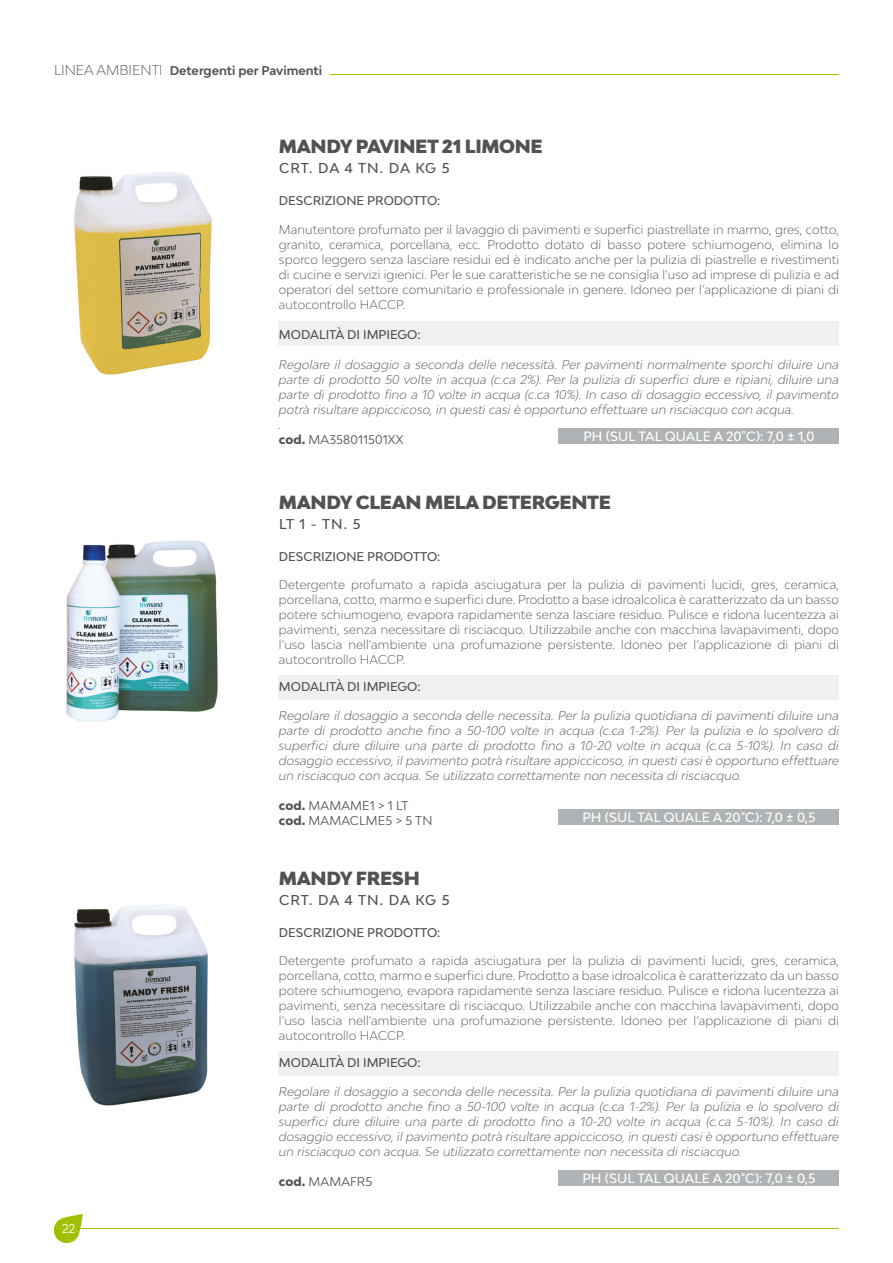
<style>
.page{position:relative;width:893px;height:1263px;background:#fff}
.page>*{position:absolute;margin:0;border:0;box-sizing:border-box;transform-origin:0 0}
.t1{font:900 18px "Bw Modelica";letter-spacing:-.02em;color:#515251}
.t2{font:500 13.5px "Bw Modelica";letter-spacing:.065em;color:#515251}
.t3{font:500 12.75px "Bw Modelica";letter-spacing:.01em;color:#fff}
.t4{font:300 12px/15px "Bw Modelica";letter-spacing:.01em;color:#515251;text-align:justify}
.t5{font:italic 300 12px/15px "Bw Modelica";letter-spacing:.01em;color:#515251;text-align:justify}
.t6{font:500 12px "Bw Modelica";color:#515251}
.t7{font:12px "Bw Modelica";letter-spacing:.01em;color:#515251}
.t8{font:700 12px "Bw Modelica";color:#515251}
.t9{font:12px "Bw Modelica";color:#fff}
.s1{font-weight:300;font-size:13.5px}
.s2{font-weight:800}
</style>
<div class="page">
<hr style="left:69px;top:1228px;width:770px;height:1px;background:#a1bf00">
<svg style="left:54px;top:1214px;width:29px;height:29px"></svg>
<hr style="left:187px;top:74px;width:652px;height:1px;background:#a1bf00">
<div style="left:162px;top:56px;width:168px;height:28px;background:#fff"></div>
<div style="left:279px;top:321px;width:560px;height:24px;background:#eff0f0"></div>
<img style="left:74px;top:172px;width:138px;height:203px">
<div style="left:559px;top:428px;width:280px;height:16px;background:#b0b3b5"></div>
<div style="left:279px;top:676px;width:560px;height:24px;background:#eff0f0"></div>
<img style="left:66px;top:540px;width:152px;height:182px">
<div style="left:559px;top:809px;width:280px;height:16px;background:#b0b3b5"></div>
<div style="left:279px;top:1051px;width:560px;height:25px;background:#eff0f0"></div>
<img style="left:74px;top:905px;width:134px;height:201px">
<div style="left:559px;top:1170px;width:280px;height:15px;background:#b0b3b5"></div>
<p class="t8" style="left:54px;top:63px;width:270px"><span class="s1">LINEA AMBIENTE</span> Detergenti per Pavimenti</p>
<p class="t1" style="left:279px;top:135px;width:265px">MANDY PAVINET 21 LIMONE</p>
<p class="t2" style="left:279px;top:159px;width:172px">CRT. DA 4 TN. DA KG 5</p>
<p class="t6" style="left:279px;top:193px;width:163px">DESCRIZIONE PRODOTTO:</p>
<p class="t4" style="left:279px;top:221px;width:562px">Manutentore profumato per il lavaggio di pavimenti e superfici piastrellate in marmo, gres, cotto, granito, ceramica, porcellana, ecc. Prodotto dotato di basso potere schiumogeno, elimina lo sporco leggero senza lasciare residui ed è indicato anche per la pulizia di piastrelle e rivestimenti di cucine e servizi igienici. Per le sue caratteristiche se ne consiglia l’uso ad imprese di pulizia e ad operatori del settore comunitario e professionale in genere. Idoneo per l’applicazione di piani di autocontrollo HACCP.</p>
<p class="t6" style="left:279px;top:326px;width:143px">MODALITÀ DI IMPIEGO:</p>
<p class="t5" style="left:279px;top:356px;width:562px">Regolare il dosaggio a seconda delle necessità. Per pavimenti normalmente sporchi diluire una parte di prodotto 50 volte in acqua (c.ca 2%). Per la pulizia di superfici dure e ripiani, diluire una parte di prodotto fino a 10 volte in acqua (c.ca 10%). In caso di dosaggio eccessivo, il pavimento potrà risultare appiccicoso, in questi casi è opportuno effettuare un risciacquo con acqua.</p>
<p class="t5" style="left:279px;top:416px;width:4px">.</p>
<p class="t7" style="left:279px;top:431px;width:126px"><span class="s2">cod.</span> MA358011501XX</p>
<p class="t3" style="left:583px;top:428px;width:233px">PH (SUL TAL QUALE A 20°C): 7,0 ± 1,0</p>
<p class="t1" style="left:279px;top:491px;width:333px">MANDY CLEAN MELA DETERGENTE</p>
<p class="t2" style="left:279px;top:515px;width:83px">LT 1 - TN. 5</p>
<p class="t6" style="left:279px;top:548px;width:163px">DESCRIZIONE PRODOTTO:</p>
<p class="t4" style="left:279px;top:577px;width:562px">Detergente profumato a rapida asciugatura per la pulizia di pavimenti lucidi, gres, ceramica, porcellana, cotto, marmo e superfici dure. Prodotto a base idroalcolica è caratterizzato da un basso potere schiumogeno, evapora rapidamente senza lasciare residuo. Pulisce e ridona lucentezza ai pavimenti, senza necessitare di risciacquo. Utilizzabile anche con macchina lavapavimenti, dopo l’uso lascia nell’ambiente una profumazione persistente. Idoneo per l’applicazione di piani di autocontrollo HACCP.</p>
<p class="t6" style="left:279px;top:679px;width:143px">MODALITÀ DI IMPIEGO:</p>
<p class="t5" style="left:279px;top:707px;width:562px">Regolare il dosaggio a seconda delle necessita. Per la pulizia quotidiana di pavimenti diluire una parte di prodotto anche fino a 50-100 volte in acqua (c.ca 1-2%). Per la pulizia e lo spolvero di superfici dure diluire una parte di prodotto fino a 10-20 volte in acqua (c.ca 5-10%). In caso di dosaggio eccessivo, il pavimento potrà risultare appiccicoso, in questi casi è opportuno effettuare un risciacquo con acqua. Se utilizzato correttamente non necessita di risciacquo.</p>
<p class="t7" style="left:279px;top:797px;width:131px"><span class="s2">cod.</span> MAMAME1 &gt; 1 LT</p>
<p class="t7" style="left:279px;top:812px;width:155px"><span class="s2">cod.</span> MAMACLME5 &gt; 5 TN</p>
<p class="t3" style="left:582px;top:809px;width:235px">PH (SUL TAL QUALE A 20°C): 7,0 ± 0,5</p>
<p class="t9" style="left:62px;top:1221px;width:15px">22</p>
<p class="t1" style="left:279px;top:867px;width:142px">MANDY FRESH</p>
<p class="t2" style="left:279px;top:891px;width:172px">CRT. DA 4 TN. DA KG 5</p>
<p class="t6" style="left:279px;top:924px;width:163px">DESCRIZIONE PRODOTTO:</p>
<p class="t4" style="left:279px;top:953px;width:562px">Detergente profumato a rapida asciugatura per la pulizia di pavimenti lucidi, gres, ceramica, porcellana, cotto, marmo e superfici dure. Prodotto a base idroalcolica è caratterizzato da un basso potere schiumogeno, evapora rapidamente senza lasciare residuo. Pulisce e ridona lucentezza ai pavimenti, senza necessitare di risciacquo. Utilizzabile anche con macchina lavapavimenti, dopo l’uso lascia nell’ambiente una profumazione persistente. Idoneo per l’applicazione di piani di autocontrollo HACCP.</p>
<p class="t6" style="left:279px;top:1055px;width:143px">MODALITÀ DI IMPIEGO:</p>
<p class="t5" style="left:279px;top:1083px;width:562px">Regolare il dosaggio a seconda delle necessita. Per la pulizia quotidiana di pavimenti diluire una parte di prodotto anche fino a 50-100 volte in acqua (c.ca 1-2%). Per la pulizia e lo spolvero di superfici dure diluire una parte di prodotto fino a 10-20 volte in acqua (c.ca 5-10%). In caso di dosaggio eccessivo, il pavimento potrà risultare appiccicoso, in questi casi è opportuno effettuare un risciacquo con acqua. Se utilizzato correttamente non necessita di risciacquo.</p>
<p class="t7" style="left:279px;top:1173px;width:95px"><span class="s2">cod.</span> MAMAFR5</p>
<p class="t3" style="left:582px;top:1169px;width:235px">PH (SUL TAL QUALE A 20°C): 7,0 ± 0,5</p>
</div>
